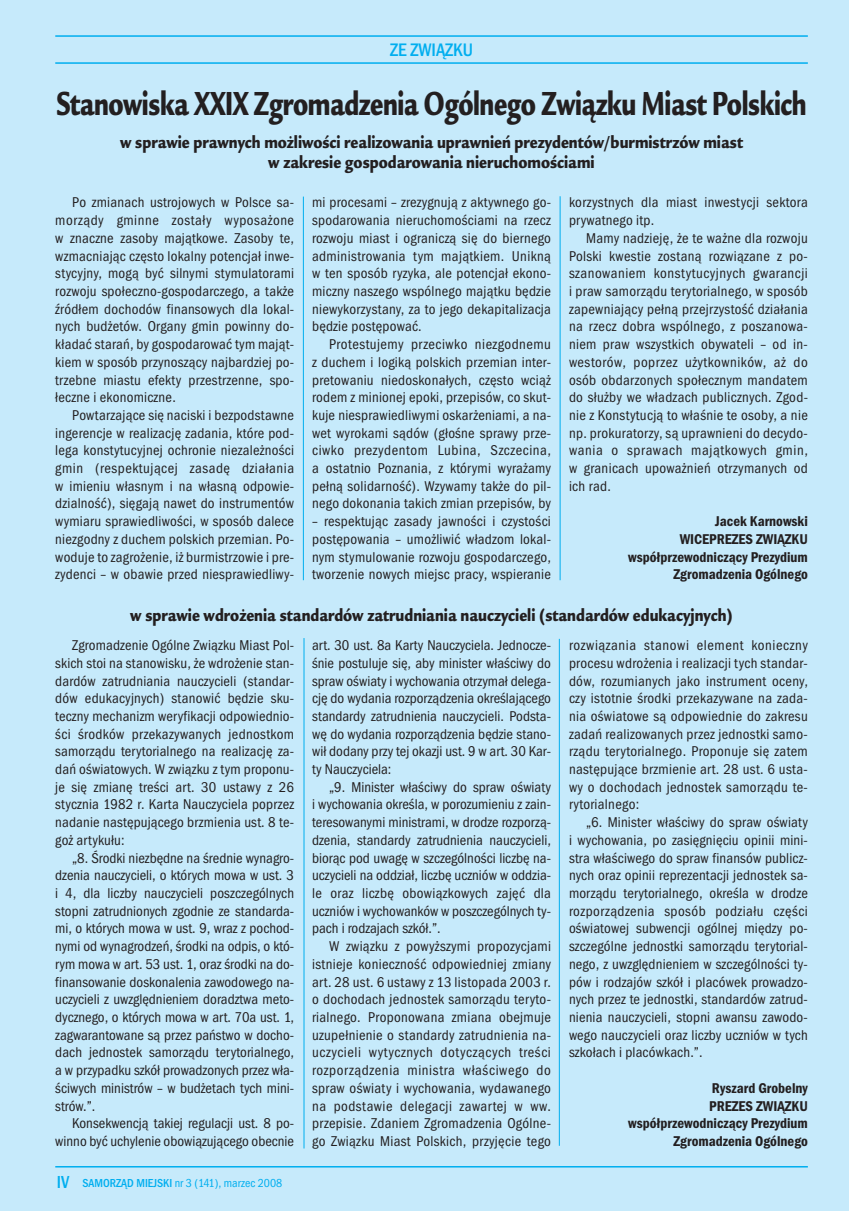
<style>
.page{position:relative;width:849px;height:1211px;background:#fff}
.page>*{position:absolute;margin:0;border:0;box-sizing:border-box;transform-origin:0 0}
.t1{font:34.5px "Legacy San Itc TEE Ultr";letter-spacing:-.02em;color:#231f20;scale:.7 1}
.t2{font:500 condensed 18.75px "Franklin Got Itc TEE";color:#00aeef}
.t3{font:18px/19.5px "Legacy San Itc TEE Ultr";color:#231f20;text-align:center;scale:.8 1}
.t4{font:condensed 14.7px/17.7px "Franklin Got Itc TEE";letter-spacing:.015em;color:#231f20;text-align:justify}
.t5{font:600 condensed 14.7px/17.7px "Franklin Got Itc TEE";color:#231f20;text-align:right}
.t6{font:condensed 12px "Franklin Got Itc TEE";color:#00aeef}
.s1{font-weight:500;font-size:18px}
.s2{font-weight:500}
</style>
<div class="page">
<div style="left:0;top:0;width:849px;height:1210px;background:#c6eafb"></div>
<hr style="left:55px;top:1166px;width:753px;height:1px;background:#00aeef">
<hr style="left:55px;top:62px;width:753px;height:2px;background:#00aeef">
<hr style="left:55px;top:35px;width:753px;height:2px;background:#00aeef">
<hr style="left:560px;top:196px;width:1px;height:384px;background:#00aeef">
<hr style="left:303px;top:197px;width:1px;height:383px;background:#00aeef">
<hr style="left:559px;top:639px;width:1px;height:506px;background:#00aeef">
<hr style="left:304px;top:638px;width:1px;height:510px;background:#00aeef">
<p class="t2" style="left:390px;top:43px;width:85px">ZE ZWIĄZKU</p>
<h1 class="t1" style="left:56px;top:90px;width:1074px">Stanowiska XXIX Zgromadzenia Ogólnego Związku Miast Polskich</h1>
<p class="t3" style="left:120px;top:134px;width:780px">w sprawie prawnych możliwości realizowania uprawnień prezydentów/burmistrzów miast w zakresie gospodarowania nieruchomościami</p>
<p class="t4" style="left:55px;top:195px;width:240px;text-indent:17px">Po zmianach ustrojowych w Polsce sa&shy;morządy gminne zostały wyposażone w znaczne zasoby majątkowe. Zasoby te, wzmacniając często lokalny potencjał inwe&shy;stycyjny, mogą być silnymi stymulatorami rozwoju społeczno-gospodarczego, a także źródłem dochodów finansowych dla lokal&shy;nych budżetów. Organy gmin powinny do&shy;kładać starań, by gospodarować tym mająt&shy;kiem w sposób przynoszący najbardziej po&shy;trzebne miastu efekty przestrzenne, spo&shy;łeczne i ekonomiczne.</p>
<p class="t4" style="left:55px;top:407px;width:240px;text-indent:17px">Powtarzające się naciski i bezpodstawne ingerencje w realizację zadania, które pod&shy;lega konstytucyjnej ochronie niezależności gmin (respektującej zasadę działania w imieniu własnym i na własną odpowie&shy;dzialność), sięgają nawet do instrumentów wymiaru sprawiedliwości, w sposób dalece niezgodny z duchem polskich przemian. Po&shy;woduje to zagrożenie, iż burmistrzowie i pre&shy;zydenci – w obawie przed niesprawiedliwy-</p>
<p class="t4" style="left:312px;top:195px;width:240px">mi procesami – zrezygnują z aktywnego go&shy;spodarowania nieruchomościami na rzecz rozwoju miast i ograniczą się do biernego administrowania tym majątkiem. Unikną w ten sposób ryzyka, ale potencjał ekono&shy;miczny naszego wspólnego majątku będzie niewykorzystany, za to jego dekapitalizacja będzie postępować.</p>
<p class="t4" style="left:312px;top:337px;width:240px;text-indent:17px">Protestujemy przeciwko niezgodnemu z duchem i logiką polskich przemian inter&shy;pretowaniu niedoskonałych, często wciąż rodem z minionej epoki, przepisów, co skut&shy;kuje niesprawiedliwymi oskarżeniami, a na&shy;wet wyrokami sądów (głośne sprawy prze&shy;ciwko prezydentom Lubina, Szczecina, a ostatnio Poznania, z którymi wyrażamy pełną solidarność). Wzywamy także do pil&shy;nego dokonania takich zmian przepisów, by</p>
<p class="t4" style="left:312px;top:514px;width:240px">– respektując zasady jawności i czystości postępowania – umożliwić władzom lokal&shy;nym stymulowanie rozwoju gospodarczego, tworzenie nowych miejsc pracy, wspieranie</p>
<p class="t4" style="left:569px;top:195px;width:240px">korzystnych dla miast inwestycji sektora prywatnego itp.</p>
<p class="t4" style="left:569px;top:230px;width:240px;text-indent:17px">Mamy nadzieję, że te ważne dla rozwoju Polski kwestie zostaną rozwiązane z po&shy;szanowaniem konstytucyjnych gwarancji i praw samorządu terytorialnego, w sposób zapewniający pełną przejrzystość działania na rzecz dobra wspólnego, z poszanowa&shy;niem praw wszystkich obywateli – od in&shy;westorów, poprzez użytkowników, aż do osób obdarzonych społecznym mandatem do służby we władzach publicznych. Zgod&shy;nie z Konstytucją to właśnie te osoby, a nie np. prokuratorzy, są uprawnieni do decydo&shy;wania o sprawach majątkowych gmin, w granicach upoważnień otrzymanych od ich rad.</p>
<p class="t5" style="left:628px;top:514px;width:181px">Jacek Karnowski<br>WICEPREZES ZWIĄZKU współprzewodniczący Prezydium<br>Zgromadzenia Ogólnego</p>
<p class="t3" style="left:130px;top:607px;width:755px">w sprawie wdrożenia standardów zatrudniania nauczycieli (standardów edukacyjnych)</p>
<p class="t4" style="left:55px;top:637px;width:240px;text-indent:17px">Zgromadzenie Ogólne Związku Miast Pol&shy;skich stoi na stanowisku, że wdrożenie stan&shy;dardów zatrudniania nauczycieli (standar&shy;dów edukacyjnych) stanowić będzie sku&shy;teczny mechanizm weryfikacji odpowiednio&shy;ści środków przekazywanych jednostkom samorządu terytorialnego na realizację za&shy;dań oświatowych. W związku z tym proponu&shy;je się zmianę treści art. 30 ustawy z 26 stycznia 1982 r. Karta Nauczyciela poprzez nadanie następującego brzmienia ust. 8 te&shy;goż artykułu:</p>
<p class="t4" style="left:55px;top:850px;width:240px;text-indent:17px">„8. Środki niezbędne na średnie wynagro&shy;dzenia nauczycieli, o których mowa w ust. 3 i 4, dla liczby nauczycieli poszczególnych stopni zatrudnionych zgodnie ze standarda&shy;mi, o których mowa w ust. 9, wraz z pochod&shy;nymi od wynagrodzeń, środki na odpis, o któ&shy;rym mowa w art. 53 ust. 1, oraz środki na do&shy;finansowanie doskonalenia zawodowego na&shy;uczycieli z uwzględnieniem doradztwa meto&shy;dycznego, o których mowa w art. 70a ust. 1, zagwarantowane są przez państwo w docho&shy;dach jednostek samorządu terytorialnego, a w przypadku szkół prowadzonych przez wła&shy;ściwych ministrów – w budżetach tych mini&shy;strów.”.</p>
<p class="t4" style="left:55px;top:1115px;width:240px;text-align:right">Konsekwencją takiej regulacji ust. 8 po&shy;winno być uchylenie obowiązującego obecnie</p>
<p class="t6" style="left:57px;top:1178px;width:227px"><span class="s1">IV</span> <span class="s2">SAMORZĄD MIEJSKI</span> nr 3 (141), marzec 2008</p>
<p class="t4" style="left:312px;top:637px;width:240px">art. 30 ust. 8a Karty Nauczyciela. Jednocze&shy;śnie postuluje się, aby minister właściwy do spraw oświaty i wychowania otrzymał delega&shy;cję do wydania rozporządzenia określającego standardy zatrudnienia nauczycieli. Podsta&shy;wę do wydania rozporządzenia będzie stano&shy;wił dodany przy tej okazji ust. 9 w art. 30 Kar&shy;ty Nauczyciela:</p>
<p class="t4" style="left:312px;top:779px;width:240px;text-indent:17px">„9. Minister właściwy do spraw oświaty i wychowania określa, w porozumieniu z zain&shy;teresowanymi ministrami, w drodze rozporzą&shy;dzenia, standardy zatrudnienia nauczycieli, biorąc pod uwagę w szczególności liczbę na&shy;uczycieli na oddział, liczbę uczniów w oddzia&shy;le oraz liczbę obowiązkowych zajęć dla uczniów i wychowanków w poszczególnych ty&shy;pach i rodzajach szkół.”.</p>
<p class="t4" style="left:312px;top:938px;width:240px;text-indent:17px">W związku z powyższymi propozycjami istnieje konieczność odpowiedniej zmiany art. 28 ust. 6 ustawy z 13 listopada 2003 r. o dochodach jednostek samorządu teryto&shy;rialnego. Proponowana zmiana obejmuje uzupełnienie o standardy zatrudnienia na&shy;uczycieli wytycznych dotyczących treści rozporządzenia ministra właściwego do spraw oświaty i wychowania, wydawanego na podstawie delegacji zawartej w ww. przepisie. Zdaniem Zgromadzenia Ogólne&shy;go Związku Miast Polskich, przyjęcie tego</p>
<p class="t4" style="left:569px;top:637px;width:240px">rozwiązania stanowi element konieczny procesu wdrożenia i realizacji tych standar&shy;dów, rozumianych jako instrument oceny, czy istotnie środki przekazywane na zada&shy;nia oświatowe są odpowiednie do zakresu zadań realizowanych przez jednostki samo&shy;rządu terytorialnego. Proponuje się zatem następujące brzmienie art. 28 ust. 6 usta&shy;wy o dochodach jednostek samorządu te&shy;rytorialnego:</p>
<p class="t4" style="left:569px;top:814px;width:240px;text-indent:17px">„6. Minister właściwy do spraw oświaty i wychowania, po zasięgnięciu opinii mini&shy;stra właściwego do spraw finansów publicz&shy;nych oraz opinii reprezentacji jednostek sa&shy;morządu terytorialnego, określa w drodze rozporządzenia sposób podziału części oświatowej subwencji ogólnej między po&shy;szczególne jednostki samorządu terytorial&shy;nego, z uwzględnieniem w szczególności ty&shy;pów i rodzajów szkół i placówek prowadzo&shy;nych przez te jednostki, standardów zatrud&shy;nienia nauczycieli, stopni awansu zawodo&shy;wego nauczycieli oraz liczby uczniów w tych szkołach i placówkach.”.</p>
<p class="t5" style="left:628px;top:1080px;width:181px">Ryszard Grobelny<br>PREZES ZWIĄZKU współprzewodniczący Prezydium<br>Zgromadzenia Ogólnego</p>
</div>
